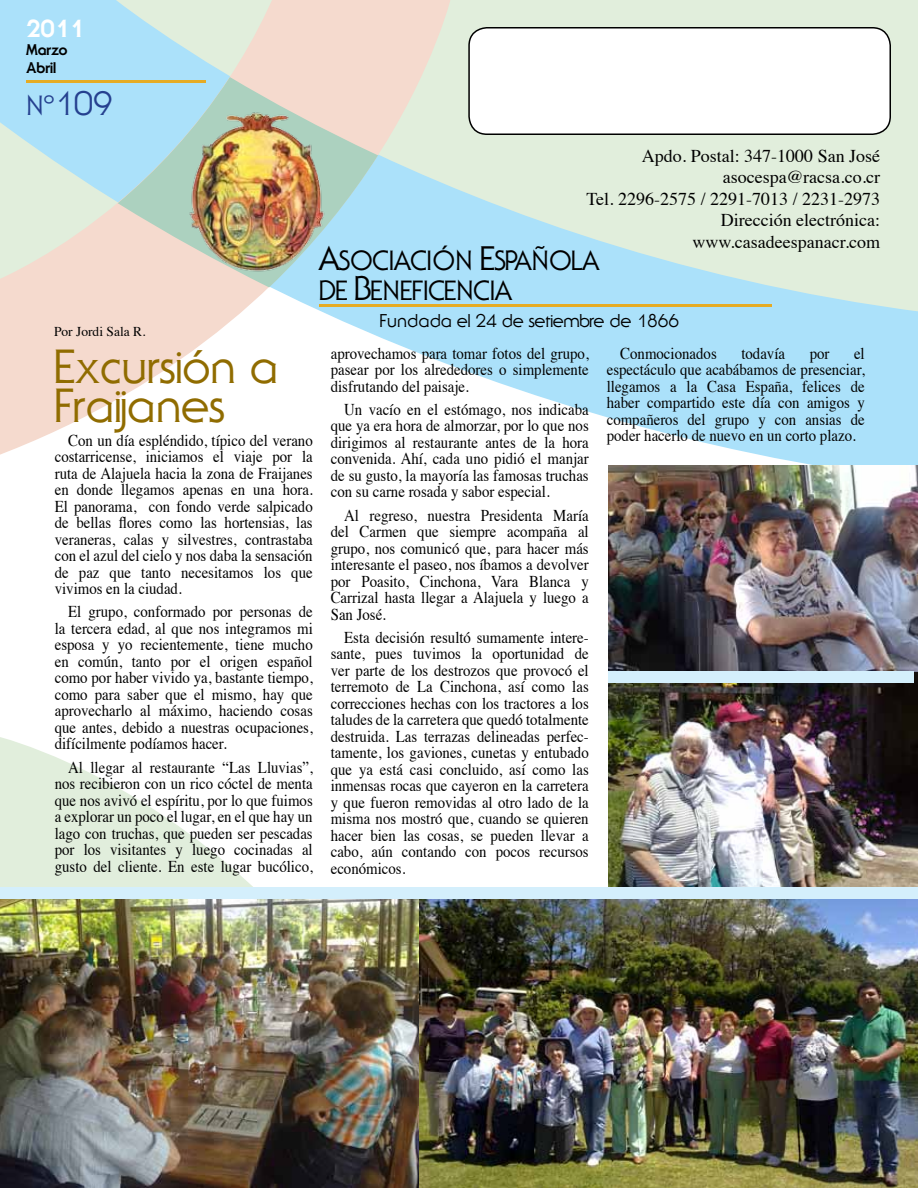
<style>
.page{position:relative;width:918px;height:1188px;background:#fff}
.page>*{position:absolute;margin:0;border:0;box-sizing:border-box;transform-origin:0 0}
.t1{font:46.5px/39px "Ubiq Gothic SSK";color:#906c00}
.t2{font:33px "Ubiq Gothic SSK";color:#25408f}
.t3{font:27px/30px "Ubiq Gothic SSK";color:#000}
.t4{font:24px "Ubiq Gothic Black SSK";color:#fff}
.t5{font:18px/21.6px "Times";color:#000;text-align:right}
.t6{font:18px "Ubiq Gothic SSK";color:#000}
.t7{font:16.5px/16.5px "Times";color:#000;text-align:justify;scale:.9 1}
.t8{font:15px/18px "Ubiq Gothic Black SSK";color:#000}
.t9{font:13.5px "Times";color:#000}
.s1{font-size:27px}
.s2{font-size:33px}
</style>
<div class="page">
<svg style="left:453px;top:0;width:465px;height:466px;background:#cae9ec"></svg>
<svg style="left:0;top:0;width:453px;height:455px"></svg>
<svg style="left:118px;top:77px;width:260px;height:210px;background:#c5dadc"></svg>
<svg style="left:0;top:737px;width:458px;height:151px"></svg>
<div style="left:469px;top:28px;width:421px;height:106px;background:#fff;border-radius:18px"></div>
<div style="left:468px;top:27px;width:423px;height:108px;border:2px solid #000;border-radius:18px"></div>
<img style="left:186px;top:104px;width:146px;height:175px">
<hr style="left:320px;top:304px;width:452px;height:3px;background:#e6ab23">
<hr style="left:26px;top:81px;width:179px;height:2px;background:#e6ab23">
<img style="left:418px;top:899px;width:500px;height:289px">
<img style="left:0;top:899px;width:418px;height:289px">
<img style="left:608px;top:466px;width:310px;height:216px">
<img style="left:609px;top:672px;width:309px;height:216px">
<div style="left:0;top:888px;width:918px;height:11px;background:#d4effc"></div>
<div style="left:609px;top:671px;width:305px;height:11px;background:#d4effc"></div>
<h3 class="t4" style="left:26px;top:13px;width:59px">2011</h3>
<p class="t8" style="left:26px;top:41px;width:43px">Marzo<br>Abril</p>
<h2 class="t2" style="left:26px;top:83px;width:88px"><span class="s1">Nº</span>109</h2>
<p class="t9" style="left:54px;top:319px;width:93px">Por Jordi Sala R.</p>
<p class="t5" style="left:586px;top:143px;width:295px">Apdo. Postal: 347-1000 San José asocespa@racsa.co.cr<br>Tel. 2296-2575 / 2291-7013 / 2231-2973<br>Dirección electrónica: www.casadeespanacr.com</p>
<h3 class="t3" style="left:319px;top:245px;width:281px"><span class="s2">A</span>SOCIACIÓN <span class="s2">E</span>SPAÑOLA<br>DE <span class="s2">B</span>ENEFICENCIA</h3>
<p class="t6" style="left:380px;top:310px;width:301px">Fundada el 24 de setiembre de 1866</p>
<h1 class="t1" style="left:55px;top:347px;width:225px">Excursión a<br>Fraijanes</h1>
<p class="t7" style="left:55px;top:431px;width:288px;text-indent:13px">Con un día espléndido, típico del verano costarricense, iniciamos el viaje por la ruta de Alajuela hacia la zona de Fraijanes en donde llegamos apenas en una hora.<br>El panorama, con fondo verde salpicado de bellas flores como las hortensias, las veraneras, calas y silvestres, contrastaba con el azul del cielo y nos daba la sensación de paz que tanto necesitamos los que vivimos en la ciudad.</p>
<p class="t7" style="left:55px;top:602px;width:288px;text-indent:13px">El grupo, conformado por personas de la tercera edad, al que nos integramos mi esposa y yo recientemente, tiene mucho en común, tanto por el origen español como por haber vivido ya, bastante tiempo, como para saber que el mismo, hay que aprovecharlo al máximo, haciendo cosas que antes, debido a nuestras ocupaciones, difícilmente podíamos hacer.</p>
<p class="t7" style="left:55px;top:758px;width:288px;text-indent:13px">Al llegar al restaurante “Las Lluvias”, nos recibieron con un rico cóctel de menta que nos avivó el espíritu, por lo que fuimos a explorar un poco el lugar, en el que hay un lago con truchas, que pueden ser pescadas por los visitantes y luego cocinadas al gusto del cliente. En este lugar bucólico,</p>
<p class="t7" style="left:331px;top:343px;width:288px">aprovechamos para tomar fotos del grupo, pasear por los alrededores o simplemente disfrutando del paisaje.</p>
<p class="t7" style="left:331px;top:400px;width:288px;text-indent:13px">Un vacío en el estómago, nos indicaba que ya era hora de almorzar, por lo que nos dirigimos al restaurante antes de la hora convenida. Ahí, cada uno pidió el manjar de su gusto, la mayoría las famosas truchas con su carne rosada y sabor especial.</p>
<p class="t7" style="left:331px;top:505px;width:288px;text-indent:13px">Al regreso, nuestra Presidenta María del Carmen que siempre acompaña al grupo, nos comunicó que, para hacer más interesante el paseo, nos íbamos a devolver por Poasito, Cinchona, Vara Blanca y Carrizal hasta llegar a Alajuela y luego a San José.</p>
<p class="t7" style="left:331px;top:628px;width:288px;text-indent:13px">Esta decisión resultó sumamente intere&shy;sante, pues tuvimos la oportunidad de ver parte de los destrozos que provocó el terremoto de La Cinchona, así como las correcciones hechas con los tractores a los taludes de la carretera que quedó totalmente destruida. Las terrazas delineadas perfec&shy;tamente, los gaviones, cunetas y entubado que ya está casi concluido, así como las inmensas rocas que cayeron en la carretera y que fueron removidas al otro lado de la misma nos mostró que, cuando se quieren hacer bien las cosas, se pueden llevar a cabo, aún contando con pocos recursos económicos.</p>
<p class="t7" style="left:607px;top:343px;width:288px;text-indent:247px">el espectáculo que acabábamos de presenciar, llegamos a la Casa España, felices de haber compartido este día con amigos y compañeros del grupo y con ansias de poder hacerlo de nuevo en un corto plazo.</p>
<p class="t7" style="left:620px;top:343px;width:109px">Conmocionados</p>
<p class="t7" style="left:741px;top:343px;width:50px">todavía</p>
<p class="t7" style="left:810px;top:343px;width:23px">por</p>
</div>
